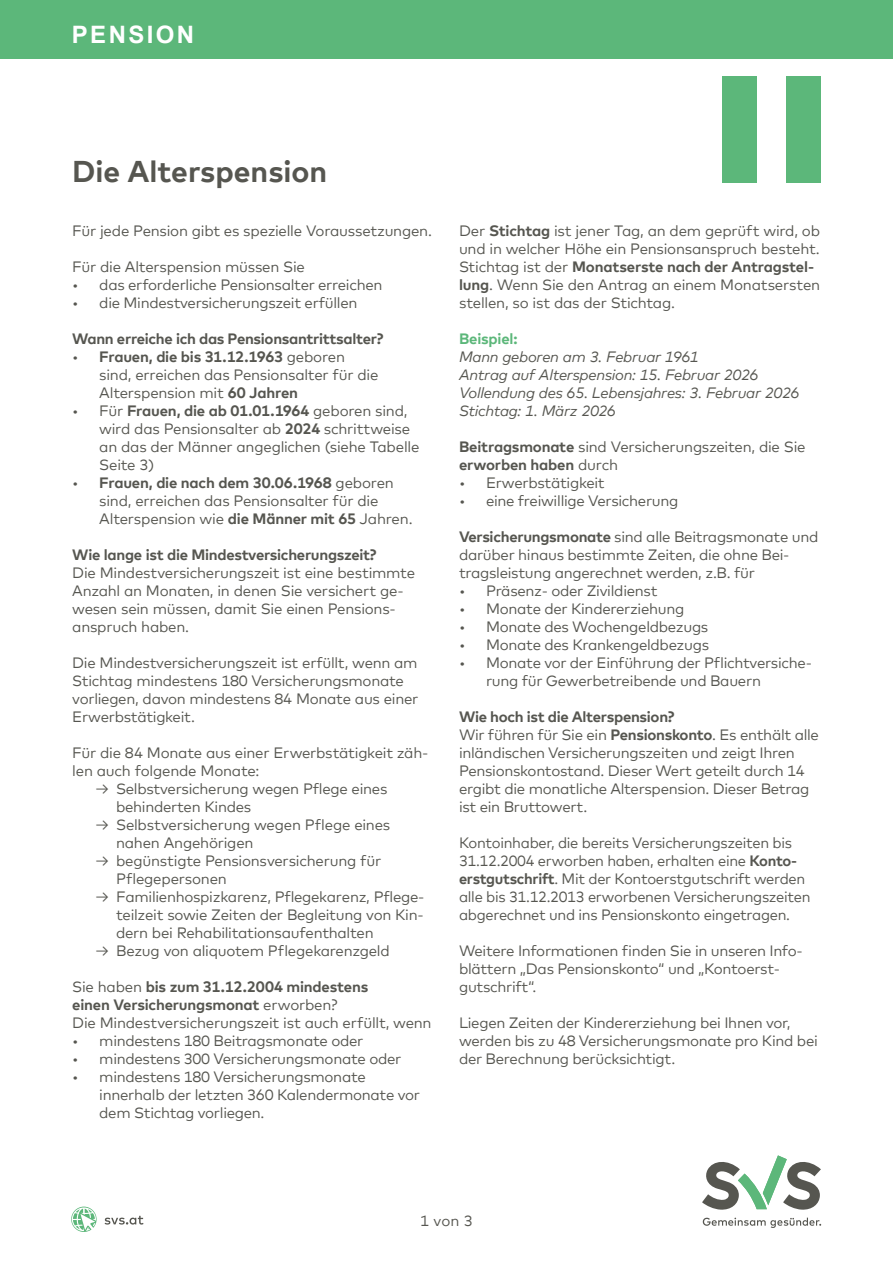
<style>
.page{position:relative;width:893px;height:1263px;background:#fff}
.page>*{position:absolute;margin:0;border:0;box-sizing:border-box;transform-origin:0 0}
.t1{font:700 30px "Mark Offc Pro";color:#565650}
.t2{font:700 24px "Arial";letter-spacing:.1em;color:#fff}
.t3{font:15px/18px "Mark Offc Pro";letter-spacing:-.02em;color:#565650}
.t4{font:italic 15px/18px "Mark Offc Pro";letter-spacing:-.02em;color:#565650}
.t5{font:700 15px "Mark Offc Pro";letter-spacing:-.02em;color:#565650}
.t6{font:700 15px "Mark Offc Pro";letter-spacing:-.015em;color:#5cb77a}
.s1{font-weight:700}
</style>
<div class="page">
<div style="left:0;top:0;width:893px;height:59px;background:#5cb77a"></div>
<svg style="left:702px;top:1155px;width:119px;height:55px"></svg>
<svg style="left:703px;top:1217px;width:118px;height:11px"></svg>
<svg style="left:71px;top:1206px;width:26px;height:26px"></svg>
<svg style="left:105px;top:1216px;width:39px;height:8px"></svg>
<div style="left:786px;top:76px;width:34px;height:106px;background:#5cb77a"></div>
<div style="left:723px;top:76px;width:34px;height:106px;background:#5cb77a"></div>
<h2 class="t2" style="left:72px;top:18px;width:124px">PENSION</h2>
<h1 class="t1" style="left:72px;top:149px;width:256px">Die Alterspension</h1>
<p class="t3" style="left:72px;top:221px;width:361px">Für jede Pension gibt es spezielle Voraussetzungen.</p>
<p class="t3" style="left:72px;top:257px;width:234px">Für die Alterspension müssen Sie</p>
<p class="t3" style="left:72px;top:275px;width:312px">• das erforderliche Pensionsalter erreichen</p>
<p class="t3" style="left:72px;top:293px;width:287px">• die Mindestversicherungszeit erfüllen</p>
<p class="t5" style="left:72px;top:328px;width:313px">Wann erreiche ich das Pensionsantrittsalter?</p>
<p class="t3" style="left:99px;top:347px;width:281px;text-indent:-27px">• <span class="s1">Frauen, die bis 31.12.1963</span> geboren sind, erreichen das Pensionsalter für die<br>Alterspension mit <span class="s1">60 Jahren</span></p>
<p class="t3" style="left:99px;top:401px;width:322px;text-indent:-27px">• Für <span class="s1">Frauen, die ab 01.01.1964</span> geboren sind, wird das Pensionsalter ab <span class="s1">2024</span> schrittweise an das der Männer angeglichen (siehe Tabelle Seite 3)</p>
<p class="t3" style="left:99px;top:473px;width:315px;text-indent:-27px">• <span class="s1">Frauen, die nach dem 30.06.1968</span> geboren sind, erreichen das Pensionsalter für die<br>Alterspension wie <span class="s1">die Männer mit 65</span> Jahren.</p>
<p class="t5" style="left:72px;top:544px;width:306px">Wie lange ist die Mindestversicherungszeit?</p>
<p class="t3" style="left:72px;top:563px;width:344px">Die Mindestversicherungszeit ist eine bestimmte Anzahl an Monaten, in denen Sie versichert ge&shy;wesen sein müssen, damit Sie einen Pensions&shy;anspruch haben.</p>
<p class="t3" style="left:72px;top:653px;width:348px">Die Mindestversicherungszeit ist erfüllt, wenn am Stichtag mindestens 180 Versicherungsmonate vorliegen, davon mindestens 84 Monate aus einer Erwerbstätigkeit.</p>
<p class="t3" style="left:72px;top:743px;width:358px">Für die 84 Monate aus einer Erwerbstätigkeit zäh&shy;len auch folgende Monate:</p>
<p class="t3" style="left:116px;top:779px;width:273px;text-indent:-21px">→ Selbstversicherung wegen Pflege eines behinderten Kindes</p>
<p class="t3" style="left:116px;top:815px;width:276px;text-indent:-21px">→ Selbstversicherung wegen Pflege eines nahen Angehörigen</p>
<p class="t3" style="left:116px;top:851px;width:267px;text-indent:-21px">→ begünstigte Pensionsversicherung für<br>Pflegepersonen</p>
<p class="t3" style="left:116px;top:887px;width:310px;text-align:justify;text-indent:-21px">→ Familienhospizkarenz, Pflegekarenz, Pflege&shy;teilzeit sowie Zeiten der Begleitung von Kin&shy;dern bei Rehabilitationsaufenthalten</p>
<p class="t3" style="left:95px;top:941px;width:296px">→ Bezug von aliquotem Pflegekarenzgeld</p>
<p class="t3" style="left:72px;top:977px;width:361px">Sie haben <span class="s1">bis zum 31.12.2004 mindestens<br>einen Versicherungsmonat</span> erworben?<br>Die Mindestversicherungszeit ist auch erfüllt, wenn</p>
<p class="t3" style="left:72px;top:1031px;width:293px">• mindestens 180 Beitragsmonate oder</p>
<p class="t3" style="left:72px;top:1049px;width:331px">• mindestens 300 Versicherungsmonate oder</p>
<p class="t3" style="left:99px;top:1067px;width:322px;text-indent:-27px">• mindestens 180 Versicherungsmonate innerhalb der letzten 360 Kalendermonate vor dem Stichtag vorliegen.</p>
<p class="t3" style="left:459px;top:221px;width:363px">Der <span class="s1">Stichtag</span> ist jener Tag, an dem geprüft wird, ob und in welcher Höhe ein Pensionsanspruch besteht.<br>Stichtag ist der <span class="s1">Monatserste nach der Antragstel&shy;lung</span>. Wenn Sie den Antrag an einem Monatsersten stellen, so ist das der Stichtag.</p>
<p class="t6" style="left:459px;top:328px;width:60px">Beispiel:</p>
<p class="t4" style="left:459px;top:347px;width:342px">Mann geboren am 3. Februar 1961<br>Antrag auf Alterspension: 15. Februar 2026<br>Vollendung des 65. Lebensjahres: 3. Februar 2026<br>Stichtag: 1. März 2026</p>
<p class="t3" style="left:459px;top:437px;width:348px"><span class="s1">Beitragsmonate</span> sind Versicherungszeiten, die Sie <span class="s1">erworben haben</span> durch</p>
<p class="t3" style="left:459px;top:473px;width:147px">• Erwerbstätigkeit</p>
<p class="t3" style="left:459px;top:491px;width:221px">• eine freiwillige Versicherung</p>
<p class="t3" style="left:459px;top:527px;width:361px"><span class="s1">Versicherungsmonate</span> sind alle Beitragsmonate und darüber hinaus bestimmte Zeiten, die ohne Bei&shy;tragsleistung angerechnet werden, z.B. für</p>
<p class="t3" style="left:459px;top:581px;width:200px">• Präsenz- oder Zivildienst</p>
<p class="t3" style="left:459px;top:599px;width:227px">• Monate der Kindererziehung</p>
<p class="t3" style="left:459px;top:617px;width:251px">• Monate des Wochengeldbezugs</p>
<p class="t3" style="left:459px;top:635px;width:252px">• Monate des Krankengeldbezugs</p>
<p class="t3" style="left:486px;top:653px;width:327px;text-indent:-27px">• Monate vor der Einführung der Pflichtversiche&shy;rung für Gewerbetreibende und Bauern</p>
<p class="t3" style="left:459px;top:707px;width:362px"><span class="s1">Wie hoch ist die Alterspension?<br></span>Wir führen für Sie ein <span class="s1">Pensionskonto</span>. Es enthält alle inländischen Versicherungszeiten und zeigt Ihren Pensionskontostand. Dieser Wert geteilt durch 14 ergibt die monatliche Alterspension. Dieser Betrag ist ein Bruttowert.</p>
<p class="t3" style="left:459px;top:833px;width:353px">Kontoinhaber, die bereits Versicherungszeiten bis 31.12.2004 erworben haben, erhalten eine <span class="s1">Konto&shy;erstgutschrift</span>. Mit der Kontoerstgutschrift werden alle bis 31.12.2013 erworbenen Versicherungszeiten abgerechnet und ins Pensionskonto eingetragen.</p>
<p class="t3" style="left:459px;top:941px;width:345px">Weitere Informationen finden Sie in unseren Info&shy;blättern „Das Pensionskonto“ und „Kontoerst&shy;gutschrift“.</p>
<p class="t3" style="left:459px;top:1013px;width:360px">Liegen Zeiten der Kindererziehung bei Ihnen vor, werden bis zu 48 Versicherungsmonate pro Kind bei der Berechnung berücksichtigt.</p>
<p class="t3" style="left:420px;top:1210px;width:54px">1 von 3</p>
</div>
